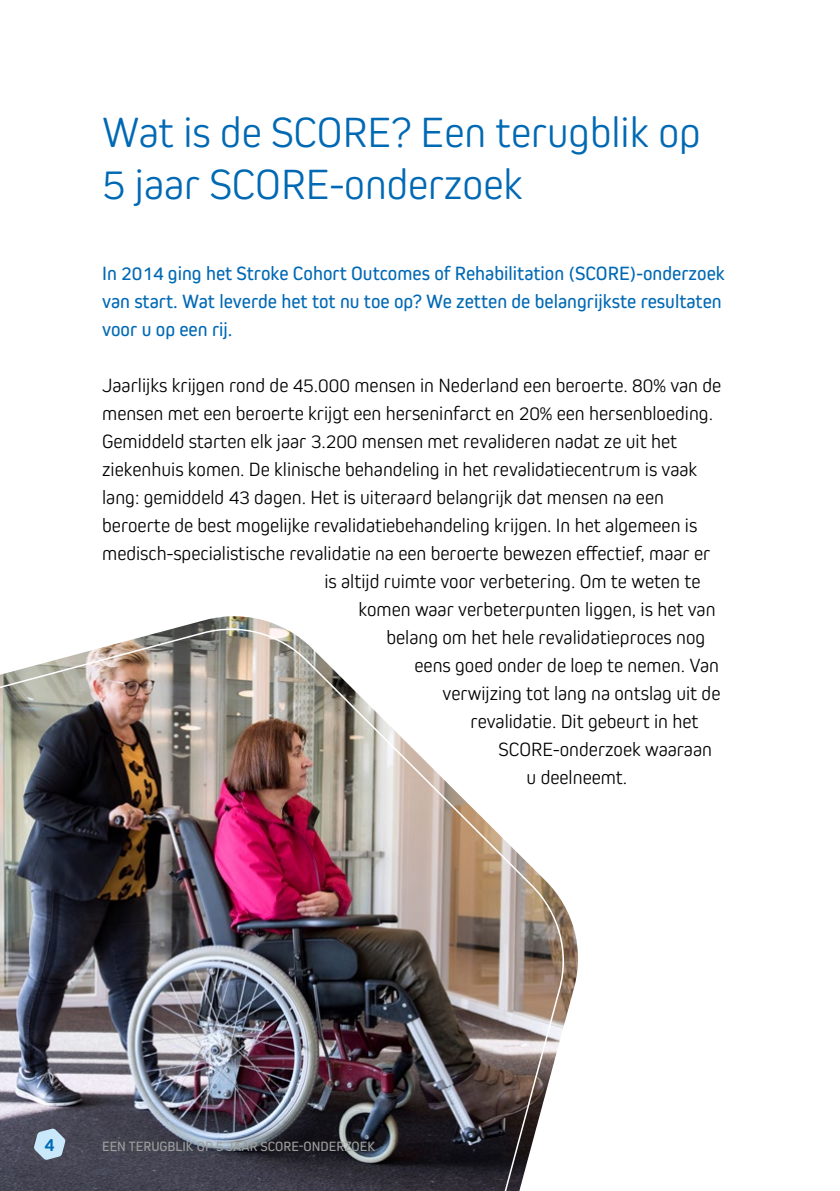
<style>
.page{position:relative;width:840px;height:1191px;background:#fff}
.page>*{position:absolute;margin:0;border:0;box-sizing:border-box;transform-origin:0 0}
.t1{font:300 44px/52px "Kiro";color:#0069b4}
.t2{font:300 20px "Kiro";color:#000}
.t3{font:20px/28px "Kiro";color:#0069b4}
.t4{font:700 19px "Kiro";color:#0069b4}
.t5{font:14px "Kiro";color:#9d9d9c}
</style>
<div class="page">
<img style="left:0;top:623px;width:571px;height:568px">
<svg style="left:34px;top:1128px;width:31px;height:32px"></svg>
<h1 class="t1" style="left:102px;top:105px;width:599px">Wat is de SCORE? Een terugblik op<br>5 jaar SCORE-onderzoek</h1>
<p class="t3" style="left:102px;top:259px;width:624px">In 2014 ging het Stroke Cohort Outcomes of Rehabilitation (SCORE)-onderzoek van start. Wat leverde het tot nu toe op? We zetten de belangrijkste resultaten voor u op een rij.</p>
<p class="t2" style="left:102px;top:374px;width:620px">Jaarlijks krijgen rond de 45.000 mensen in Nederland een beroerte. 80% van de</p>
<p class="t2" style="left:102px;top:402px;width:612px">mensen met een beroerte krijgt een herseninfarct en 20% een hersenbloeding.</p>
<p class="t2" style="left:102px;top:430px;width:576px">Gemiddeld starten elk jaar 3.200 mensen met revalideren nadat ze uit het</p>
<p class="t2" style="left:102px;top:458px;width:596px">ziekenhuis komen. De klinische behandeling in het revalidatiecentrum is vaak</p>
<p class="t2" style="left:102px;top:486px;width:563px">lang: gemiddeld 43 dagen. Het is uiteraard belangrijk dat mensen na een</p>
<p class="t2" style="left:102px;top:514px;width:596px">beroerte de best mogelijke revalidatiebehandeling krijgen. In het algemeen is</p>
<p class="t2" style="left:102px;top:542px;width:609px">medisch-specialistische revalidatie na een beroerte bewezen effectief, maar er</p>
<p class="t2" style="left:324px;top:570px;width:377px">is altijd ruimte voor verbetering. Om te weten te</p>
<p class="t2" style="left:358px;top:598px;width:358px">komen waar verbeterpunten liggen, is het van</p>
<p class="t2" style="left:386px;top:626px;width:320px">belang om het hele revalidatieproces nog</p>
<p class="t2" style="left:414px;top:654px;width:306px">eens goed onder de loep te nemen. Van</p>
<p class="t2" style="left:442px;top:682px;width:279px">verwijzing tot lang na ontslag uit de</p>
<p class="t2" style="left:470px;top:710px;width:229px">revalidatie. Dit gebeurt in het</p>
<p class="t2" style="left:498px;top:738px;width:215px">SCORE-onderzoek waaraan</p>
<p class="t2" style="left:526px;top:766px;width:102px">u deelneemt.</p>
<p class="t4" style="left:45px;top:1133px;width:12px">4</p>
<p class="t5" style="left:102px;top:1138px;width:274px">EEN TERUGBLIK OP 5 JAAR SCORE-ONDERZOEK</p>
</div>
